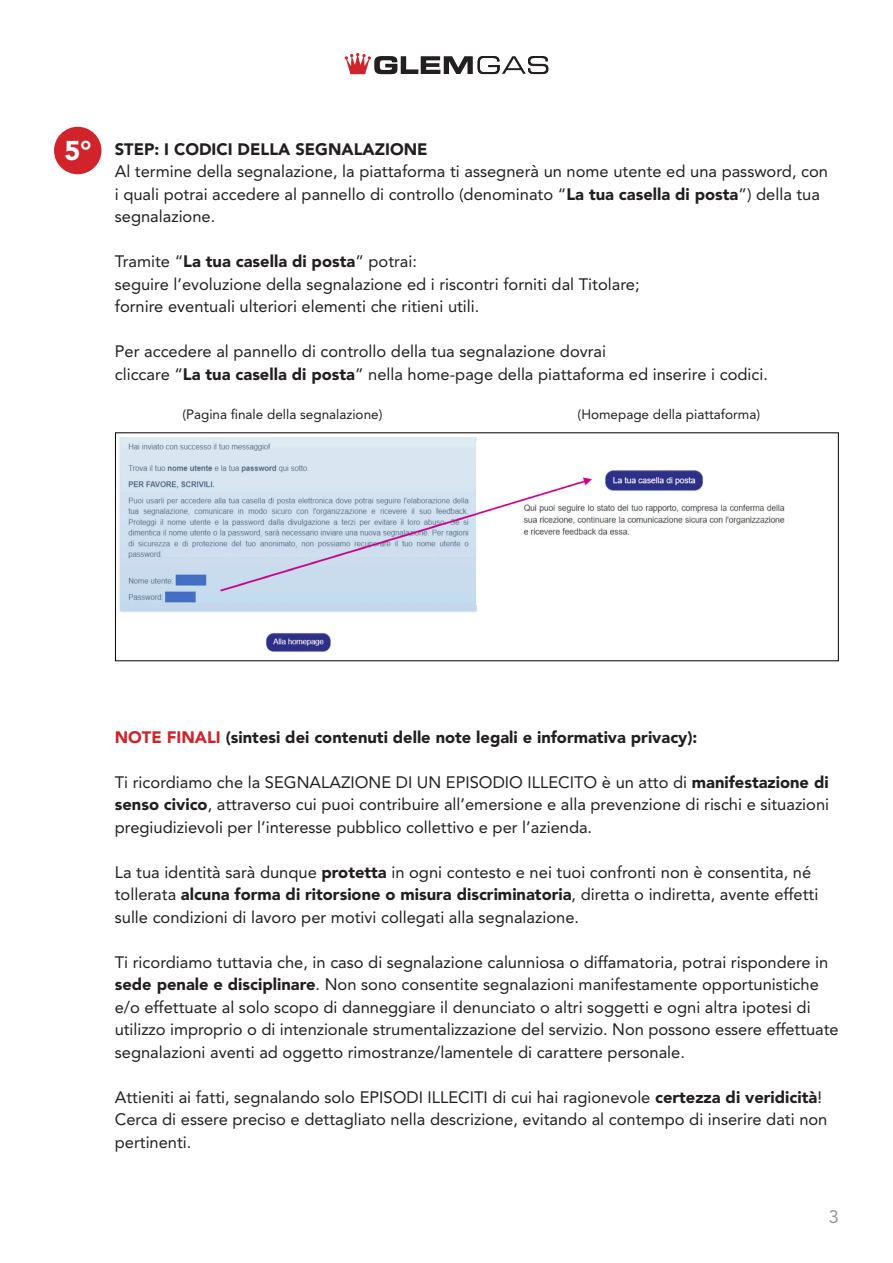
<style>
.page{position:relative;width:893px;height:1263px;background:#fff}
.page>*{position:absolute;margin:0;border:0;box-sizing:border-box;transform-origin:0 0}
.t1{font:900 27px "Avenir LT Std";color:#fff}
.t2{font:18px "Avenir LT Std";color:#939598}
.t3{font:16.5px/22.5px "Avenir LT Std";color:#231f20}
.t4{font:900 16.5px "Avenir LT Std";color:#231f20}
.t5{font:13.5px "Avenir LT Std";color:#231f20}
.s1{font-weight:900}
.s2{font-weight:400}
.s3{color:#d1232a}
</style>
<div class="page">
<svg style="left:345px;top:53px;width:203px;height:21px"></svg>
<div style="left:54px;top:127px;width:47px;height:47px;background:#d1232a;border-radius:50%"></div>
<img style="left:119px;top:438px;width:358px;height:214px">
<img style="left:476px;top:441px;width:309px;height:163px">
<p class="t1" style="left:64px;top:134px;width:28px">5°</p>
<p class="t4" style="left:115px;top:139px;width:314px">STEP: I CODICI DELLA SEGNALAZIONE</p>
<p class="t3" style="left:115px;top:160px;width:715px">Al termine della segnalazione, la piattaforma ti assegnerà un nome utente ed una password, con i quali potrai accedere al pannello di controllo (denominato “<span class="s1">La tua casella di posta</span>”) della tua segnalazione.</p>
<p class="t4" style="left:115px;top:251px;width:304px"><span class="s2">Tramite “</span>La tua casella di posta<span class="s2">” potrai:</span></p>
<p class="t3" style="left:115px;top:273px;width:526px">seguire l’evoluzione della segnalazione ed i riscontri forniti dal Titolare;</p>
<p class="t3" style="left:115px;top:295px;width:366px">fornire eventuali ulteriori elementi che ritieni utili.</p>
<p class="t3" style="left:115px;top:340px;width:493px">Per accedere al pannello di controllo della tua segnalazione dovrai</p>
<p class="t3" style="left:115px;top:363px;width:655px">cliccare “<span class="s1">La tua casella di posta</span>” nella home-page della piattaforma ed inserire i codici.</p>
<p class="t5" style="left:182px;top:406px;width:202px">(Pagina finale della segnalazione)</p>
<p class="t5" style="left:578px;top:406px;width:184px">(Homepage della piattaforma)</p>
<p class="t4" style="left:115px;top:727px;width:584px"><span class="s3">NOTE FINALI</span> (sintesi dei contenuti delle note legali e informativa privacy):</p>
<p class="t3" style="left:115px;top:771px;width:716px;text-align:justify">Ti ricordiamo che la SEGNALAZIONE DI UN EPISODIO ILLECITO è un atto di <span class="s1">manifestazione di senso civico</span>, attraverso cui puoi contribuire all’emersione e alla prevenzione di rischi e situazioni pregiudizievoli per l’interesse pubblico collettivo e per l’azienda.</p>
<p class="t3" style="left:115px;top:861px;width:705px">La tua identità sarà dunque <span class="s1">protetta</span> in ogni contesto e nei tuoi confronti non è consentita, né tollerata <span class="s1">alcuna forma di ritorsione o misura discriminatoria</span>, diretta o indiretta, avente effetti sulle condizioni di lavoro per motivi collegati alla segnalazione.</p>
<p class="t3" style="left:115px;top:951px;width:725px">Ti ricordiamo tuttavia che, in caso di segnalazione calunniosa o diffamatoria, potrai rispondere in <span class="s1">sede penale e disciplinare</span>. Non sono consentite segnalazioni manifestamente opportunistiche e/o effettuate al solo scopo di danneggiare il denunciato o altri soggetti e ogni altra ipotesi di utilizzo improprio o di intenzionale strumentalizzazione del servizio. Non possono essere effettuate segnalazioni aventi ad oggetto rimostranze/lamentele di carattere personale.</p>
<p class="t3" style="left:115px;top:1086px;width:714px">Attieniti ai fatti, segnalando solo EPISODI ILLECITI di cui hai ragionevole <span class="s1">certezza di veridicità</span>!<br>Cerca di essere preciso e dettagliato nella descrizione, evitando al contempo di inserire dati non pertinenti.</p>
<p class="t2" style="left:829px;top:1206px;width:12px">3</p>
</div>
